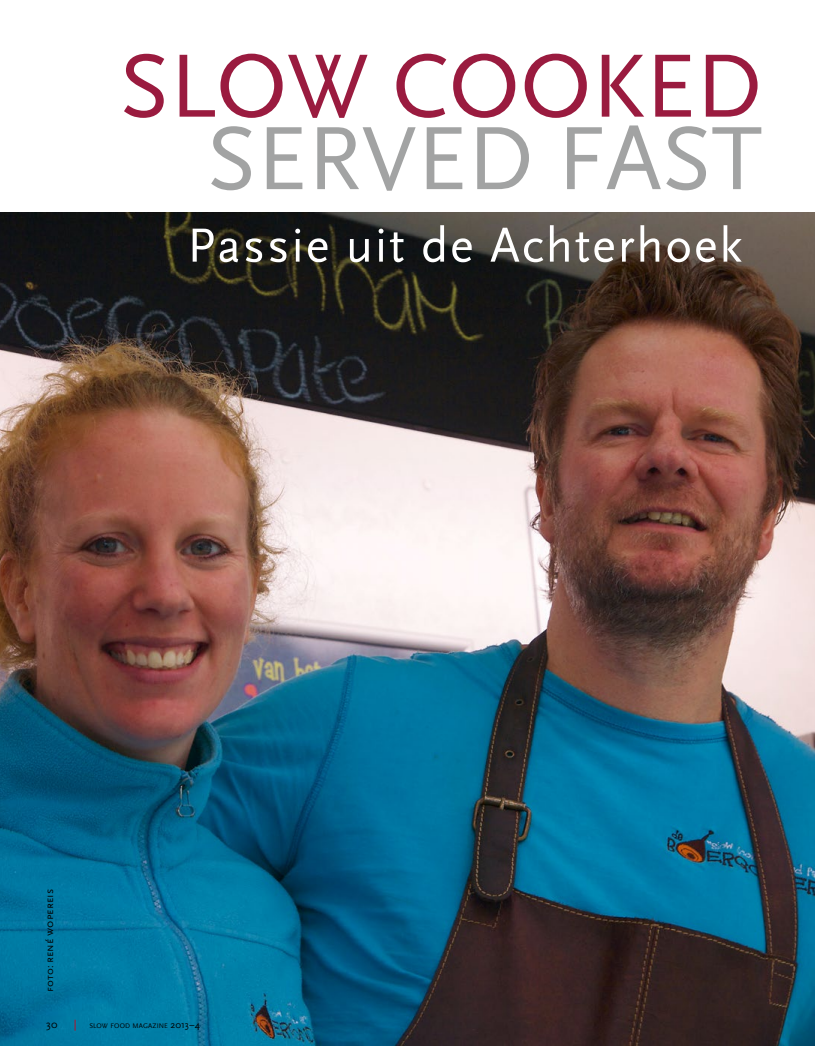
<style>
.page{position:relative;width:815px;height:1063px;background:#fff}
.page>*{position:absolute;margin:0;border:0;box-sizing:border-box;transform-origin:0 0}
.t1{font:93.75px "Scala Sans Caps";color:#9a1b3f}
.t2{font:93.75px "Scala Sans Caps";color:#a2a3a3}
.t3{font:50px "Scala Sans";letter-spacing:.04em;color:#fff}
.t4{font:11.25px "Scala Sans Caps";letter-spacing:.005em;color:#000}
.t5{font:11.25px "Scala Sans";color:#000}
.t6{font:7px "Scala Sans";letter-spacing:.005em;color:#000}
.s1{font-size:10.62px}
.s2{font-size:11.25px;color:#cf0016}
.s3{font-size:10px}
</style>
<div class="page">
<img style="left:0;top:213px;width:815px;height:832px">
<h1 class="t1" style="left:119px;top:35px;width:644px">SLOW COOKED</h1>
<h1 class="t2" style="left:206px;top:108px;width:557px">SERVED FAST</h1>
<h2 class="t3" style="left:187px;top:218px;width:556px">Passie uit de Achterhoek</h2>
<h3 class="t4" style="left:44px;top:992px;width:105px;rotate:-90deg"><span class="s1">foto:</span> rené wopereis</h3>
<h3 class="t5" style="left:46px;top:1018px;width:13px">30</h3>
<p class="t6" style="left:74px;top:1022px;width:128px"><span class="s2">|</span> SLOW FOOD MAGAZINE <span class="s3">2013–4</span></p>
</div>
